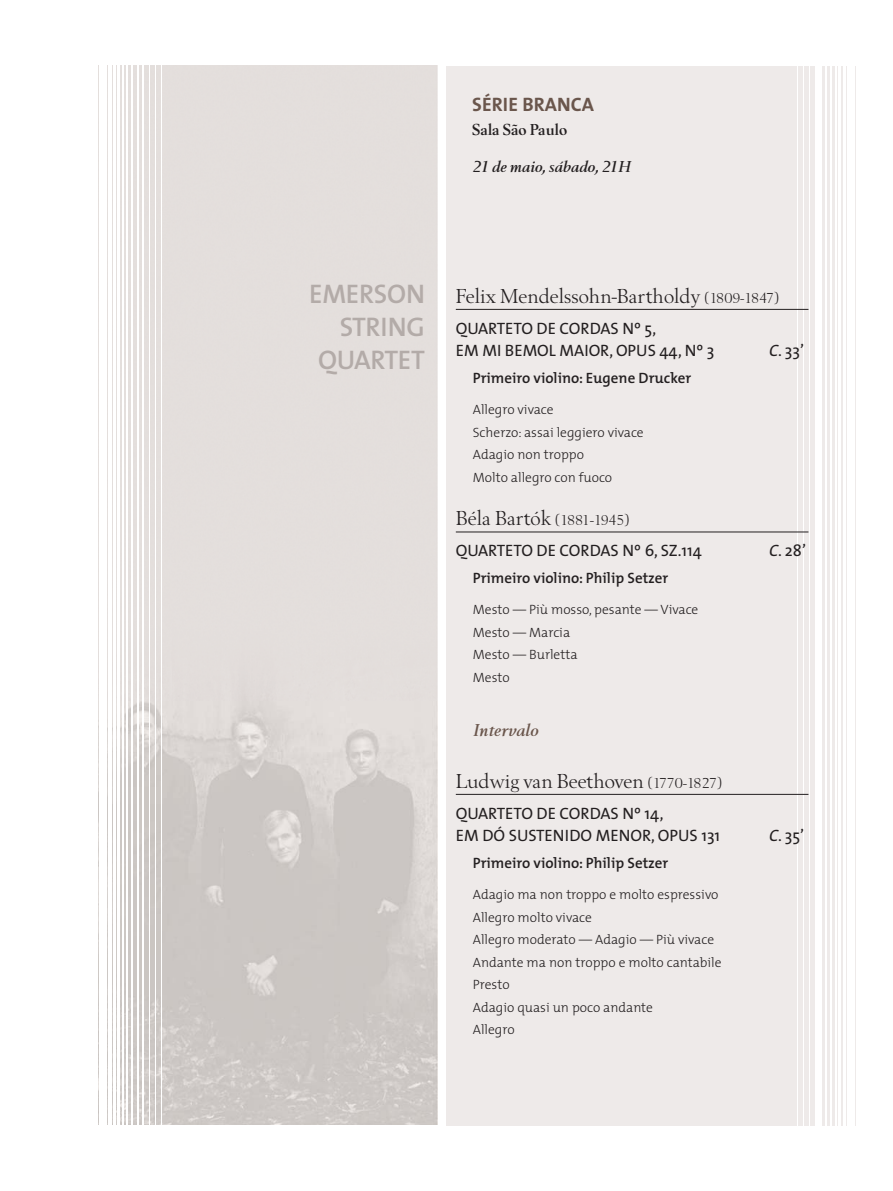
<style>
.page{position:relative;width:893px;height:1191px;background:#fff}
.page>*{position:absolute;margin:0;border:0;box-sizing:border-box;transform-origin:0 0}
.t1{font:600 27px/33px "T Mix";letter-spacing:-.01em;color:#b3aba8;text-align:right}
.t2{font:21px "Berling TOT";color:#231f20}
.t3{font:700 19.5px "T Mix";color:#6a564c}
.t4{font:italic 700 18px "Berling TOT";letter-spacing:.01em;color:#6a564c}
.t5{font:16.5px/22.5px "T Mix";color:#231f20}
.t6{font:italic 700 16.5px "Berling TOT";color:#231f20}
.t7{font:700 16.5px "Berling TOT";color:#231f20}
.t8{font:600 15px "T Mix";color:#231f20}
.t9{font:15px "Berling TOT";letter-spacing:-.05em;color:#231f20}
.t10{font:300 13.5px/22.5px "T Mix";color:#231f20}
.s1{font-size:15px}
.s2{font-style:italic}
.s3{font-size:21px}
</style>
<div class="page">
<img style="left:98px;top:66px;width:339px;height:1059px">
<div style="left:446px;top:66px;width:447px;height:1059px;background:#eeeae9"></div>
<hr style="left:797px;top:62px;width:1px;height:1067px;background:#fff">
<hr style="left:803px;top:62px;width:1px;height:1067px;background:#fff">
<hr style="left:809px;top:62px;width:1px;height:1067px;background:#fff">
<div style="left:815px;top:62px;width:5px;height:1067px;background:#fff"></div>
<hr style="left:820px;top:62px;width:2px;height:1067px;background:#fff">
<hr style="left:826px;top:62px;width:1px;height:1067px;background:#fff">
<hr style="left:830px;top:62px;width:2px;height:1067px;background:#fff">
<hr style="left:835px;top:62px;width:2px;height:1067px;background:#fff">
<hr style="left:839px;top:62px;width:2px;height:1068px;background:#fff">
<hr style="left:843px;top:62px;width:2px;height:1068px;background:#fff">
<hr style="left:847px;top:62px;width:3px;height:1068px;background:#fff">
<hr style="left:851px;top:62px;width:4px;height:1067px;background:#fff">
<hr style="left:856px;top:62px;width:4px;height:1067px;background:#fff">
<div style="left:860px;top:62px;width:5px;height:1067px;background:#fff"></div>
<div style="left:865px;top:62px;width:5px;height:1067px;background:#fff"></div>
<div style="left:870px;top:62px;width:5px;height:1067px;background:#fff"></div>
<div style="left:875px;top:62px;width:6px;height:1067px;background:#fff"></div>
<div style="left:881px;top:62px;width:12px;height:1067px;background:#fff"></div>
<hr style="left:456px;top:309px;width:352px;height:1px;background:#231f20">
<hr style="left:456px;top:532px;width:352px;height:1px;background:#231f20">
<hr style="left:456px;top:794px;width:352px;height:1px;background:#231f20">
<hr style="left:161px;top:64px;width:1px;height:1077px;background:#fff">
<hr style="left:155px;top:64px;width:1px;height:1077px;background:#fff">
<hr style="left:149px;top:64px;width:1px;height:1077px;background:#fff">
<hr style="left:142px;top:64px;width:2px;height:1077px;background:#fff">
<hr style="left:137px;top:64px;width:1px;height:1077px;background:#fff">
<hr style="left:132px;top:64px;width:1px;height:1077px;background:#fff">
<hr style="left:126px;top:64px;width:2px;height:1077px;background:#fff">
<hr style="left:122px;top:64px;width:2px;height:1077px;background:#fff">
<hr style="left:118px;top:64px;width:2px;height:1077px;background:#fff">
<hr style="left:113px;top:64px;width:3px;height:1077px;background:#fff">
<hr style="left:108px;top:64px;width:3px;height:1077px;background:#fff">
<hr style="left:104px;top:64px;width:3px;height:1077px;background:#fff">
<hr style="left:99px;top:64px;width:4px;height:1077px;background:#fff">
<h3 class="t3" style="left:472px;top:95px;width:123px">SÉRIE BRANCA</h3>
<p class="t7" style="left:472px;top:122px;width:96px">Sala São Paulo</p>
<p class="t6" style="left:472px;top:159px;width:159px">21 de maio, sábado, 21H</p>
<h1 class="t1" style="left:309px;top:278px;width:117px">EMERSON<br>STRING<br>QUARTET</h1>
<h2 class="t2" style="left:456px;top:286px;width:325px">Felix Mendelssohn-Bartholdy <span class="s1">(1809-1847)</span></h2>
<p class="t5" style="left:456px;top:318px;width:260px">QUARTETO DE CORDAS Nº 5,<br>EM MI BEMOL MAIOR, OPUS 44, Nº 3</p>
<p class="t5" style="left:769px;top:340px;width:37px"><span class="s2">C</span>. 33’</p>
<p class="t8" style="left:473px;top:370px;width:220px">Primeiro violino: Eugene Drucker</p>
<p class="t10" style="left:473px;top:399px;width:172px">Allegro vivace<br>Scherzo: assai leggiero vivace<br>Adagio non troppo<br>Molto allegro con fuoco</p>
<p class="t9" style="left:456px;top:513px;width:175px"><span class="s3">Béla Bartók</span> (1881-1945)</p>
<p class="t5" style="left:456px;top:540px;width:247px">QUARTETO DE CORDAS Nº 6, SZ.114</p>
<p class="t5" style="left:769px;top:540px;width:39px"><span class="s2">C</span>. 28’</p>
<p class="t8" style="left:473px;top:570px;width:197px">Primeiro violino: Philip Setzer</p>
<p class="t10" style="left:473px;top:599px;width:227px">Mesto — Più mosso, pesante — Vivace<br>Mesto — Marcia<br>Mesto — Burletta<br>Mesto</p>
<h3 class="t4" style="left:473px;top:721px;width:66px">Intervalo</h3>
<h2 class="t2" style="left:456px;top:771px;width:268px">Ludwig van Beethoven <span class="s1">(1770-1827)</span></h2>
<p class="t5" style="left:456px;top:802px;width:266px">QUARTETO DE CORDAS Nº 14,<br>EM DÓ SUSTENIDO MENOR, OPUS 131</p>
<p class="t8" style="left:473px;top:855px;width:197px">Primeiro violino: Philip Setzer</p>
<p class="t10" style="left:473px;top:884px;width:250px">Adagio ma non troppo e molto espressivo<br>Allegro molto vivace<br>Allegro moderato — Adagio — Più vivace<br>Andante ma non troppo e molto cantabile<br>Presto<br>Adagio quasi un poco andante<br>Allegro</p>
<p class="t5" style="left:769px;top:825px;width:37px"><span class="s2">C</span>. 35’</p>
</div>
